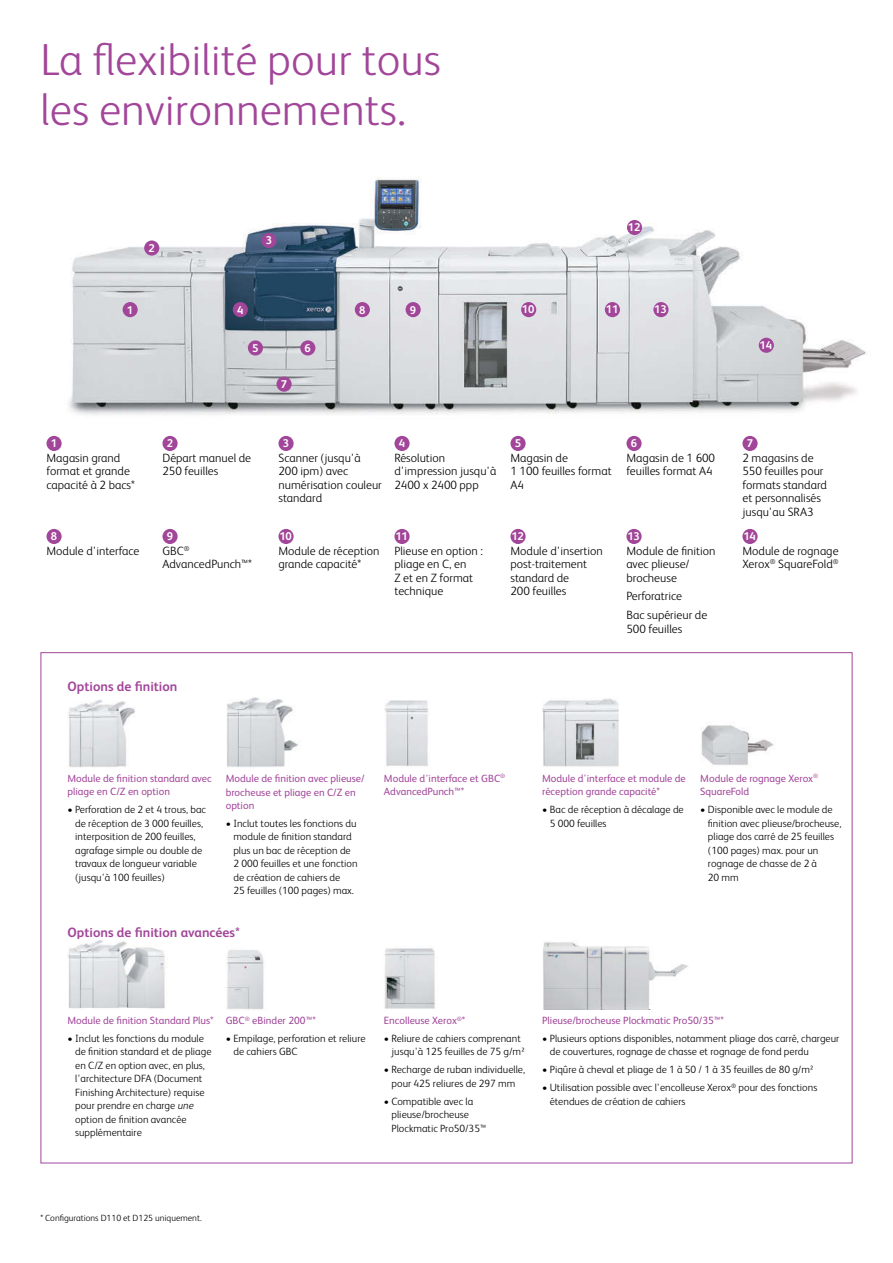
<style>
.page{position:relative;width:893px;height:1263px;background:#fff}
.page>*{position:absolute;margin:0;border:0;box-sizing:border-box;transform-origin:0 0}
.t1{font:300 45px/49.5px "Xerox Sans";color:#a2469a}
.t2{font:700 13.5px "Xerox Sans";color:#a2469a}
.t3{font:300 12px/13.5px "Xerox Sans";color:#000}
.t4{font:700 11.25px "Xerox Sans";color:#fff}
.t5{font:300 10.5px/13.5px "Xerox Sans";color:#000}
.t6{font:10.5px/13.5px "Xerox Sans";color:#a2469a}
.t7{font:300 9px "Xerox Sans";color:#000}
.s1{font-style:italic}
</style>
<div class="page">
<img style="left:46px;top:177px;width:820px;height:274px">
<div style="left:47px;top:436px;width:15px;height:15px;background:#a2469a;border-radius:50%"></div>
<div style="left:162px;top:436px;width:16px;height:15px;background:#a2469a;border-radius:50%"></div>
<div style="left:278px;top:436px;width:16px;height:15px;background:#a2469a;border-radius:50%"></div>
<div style="left:394px;top:436px;width:16px;height:15px;background:#a2469a;border-radius:50%"></div>
<div style="left:510px;top:436px;width:16px;height:15px;background:#a2469a;border-radius:50%"></div>
<div style="left:626px;top:436px;width:16px;height:15px;background:#a2469a;border-radius:50%"></div>
<div style="left:742px;top:436px;width:16px;height:15px;background:#a2469a;border-radius:50%"></div>
<div style="left:47px;top:529px;width:15px;height:15px;background:#a2469a;border-radius:50%"></div>
<div style="left:162px;top:529px;width:16px;height:15px;background:#a2469a;border-radius:50%"></div>
<div style="left:278px;top:529px;width:16px;height:15px;background:#a2469a;border-radius:50%"></div>
<div style="left:394px;top:529px;width:16px;height:15px;background:#a2469a;border-radius:50%"></div>
<div style="left:510px;top:529px;width:16px;height:15px;background:#a2469a;border-radius:50%"></div>
<div style="left:626px;top:529px;width:16px;height:15px;background:#a2469a;border-radius:50%"></div>
<div style="left:742px;top:529px;width:16px;height:15px;background:#a2469a;border-radius:50%"></div>
<div style="left:123px;top:302px;width:15px;height:15px;background:#a2469a;border-radius:50%"></div>
<div style="left:233px;top:302px;width:15px;height:15px;background:#a2469a;border-radius:50%"></div>
<div style="left:355px;top:302px;width:15px;height:15px;background:#a2469a;border-radius:50%"></div>
<div style="left:406px;top:302px;width:15px;height:15px;background:#a2469a;border-radius:50%"></div>
<div style="left:248px;top:340px;width:15px;height:15px;background:#a2469a;border-radius:50%"></div>
<div style="left:276px;top:377px;width:16px;height:15px;background:#a2469a;border-radius:50%"></div>
<div style="left:300px;top:340px;width:15px;height:15px;background:#a2469a;border-radius:50%"></div>
<div style="left:144px;top:240px;width:15px;height:16px;background:#a2469a;border-radius:50%"></div>
<div style="left:261px;top:233px;width:15px;height:15px;background:#a2469a;border-radius:50%"></div>
<div style="left:521px;top:302px;width:15px;height:15px;background:#a2469a;border-radius:50%"></div>
<div style="left:605px;top:302px;width:15px;height:15px;background:#a2469a;border-radius:50%"></div>
<div style="left:653px;top:302px;width:16px;height:15px;background:#a2469a;border-radius:50%"></div>
<div style="left:759px;top:338px;width:15px;height:15px;background:#a2469a;border-radius:50%"></div>
<div style="left:627px;top:220px;width:15px;height:15px;background:#a2469a;border-radius:50%"></div>
<img style="left:68px;top:700px;width:67px;height:67px">
<img style="left:226px;top:697px;width:72px;height:70px">
<img style="left:384px;top:700px;width:45px;height:67px">
<img style="left:542px;top:698px;width:77px;height:69px">
<img style="left:701px;top:725px;width:73px;height:40px">
<img style="left:68px;top:940px;width:99px;height:69px">
<img style="left:226px;top:950px;width:38px;height:60px">
<img style="left:384px;top:948px;width:51px;height:61px">
<img style="left:543px;top:942px;width:145px;height:67px">
<svg style="left:649px;top:1005px;width:7px;height:4px"></svg>
<h1 class="t1" style="left:40px;top:33px;width:402px">La flexibilité pour tous les environnements.</h1>
<p class="t4" style="left:628px;top:220px;width:14px">12</p>
<p class="t4" style="left:149px;top:240px;width:8px">2</p>
<p class="t4" style="left:266px;top:233px;width:8px">3</p>
<p class="t4" style="left:127px;top:302px;width:8px">1</p>
<p class="t4" style="left:237px;top:302px;width:8px">4</p>
<p class="t4" style="left:359px;top:302px;width:8px">8</p>
<p class="t4" style="left:410px;top:302px;width:8px">9</p>
<p class="t4" style="left:252px;top:340px;width:8px">5</p>
<p class="t4" style="left:281px;top:376px;width:8px">7</p>
<p class="t4" style="left:305px;top:340px;width:8px">6</p>
<p class="t4" style="left:522px;top:302px;width:14px">10</p>
<p class="t4" style="left:606px;top:302px;width:14px">11</p>
<p class="t4" style="left:654px;top:302px;width:14px">13</p>
<p class="t4" style="left:760px;top:337px;width:14px">14</p>
<p class="t4" style="left:51px;top:436px;width:8px">1</p>
<p class="t3" style="left:46px;top:450px;width:90px">Magasin grand format et grande capacité à 2 bacs*</p>
<p class="t4" style="left:167px;top:436px;width:8px">2</p>
<p class="t3" style="left:162px;top:450px;width:90px">Départ manuel de<br>250 feuilles</p>
<p class="t4" style="left:283px;top:436px;width:8px">3</p>
<p class="t3" style="left:278px;top:450px;width:105px">Scanner (jusqu'à<br>200 ipm) avec numérisation couleur standard</p>
<p class="t4" style="left:399px;top:436px;width:8px">4</p>
<p class="t3" style="left:394px;top:450px;width:103px">Résolution d'impression jusqu'à<br>2400 x 2400 ppp</p>
<p class="t4" style="left:515px;top:436px;width:8px">5</p>
<p class="t3" style="left:510px;top:450px;width:103px">Magasin de<br>1 100 feuilles format<br>A4</p>
<p class="t4" style="left:631px;top:436px;width:8px">6</p>
<p class="t3" style="left:626px;top:450px;width:90px">Magasin de 1 600 feuilles format A4</p>
<p class="t4" style="left:747px;top:436px;width:8px">7</p>
<p class="t3" style="left:742px;top:450px;width:86px">2 magasins de<br>550 feuilles pour formats standard et personnalisés jusqu'au SRA3</p>
<p class="t4" style="left:51px;top:529px;width:8px">8</p>
<p class="t3" style="left:46px;top:543px;width:95px">Module d'interface</p>
<p class="t4" style="left:167px;top:529px;width:8px">9</p>
<p class="t3" style="left:162px;top:543px;width:91px">GBC<sup>®<br></sup>AdvancedPunch™*</p>
<p class="t4" style="left:279px;top:529px;width:14px">10</p>
<p class="t3" style="left:278px;top:543px;width:103px">Module de réception grande capacité*</p>
<p class="t4" style="left:395px;top:529px;width:14px">11</p>
<p class="t3" style="left:394px;top:543px;width:90px">Plieuse en option : pliage en C, en<br>Z et en Z format technique</p>
<p class="t4" style="left:511px;top:529px;width:14px">12</p>
<p class="t3" style="left:510px;top:543px;width:94px">Module d'insertion post-traitement standard de<br>200 feuilles</p>
<p class="t4" style="left:627px;top:529px;width:14px">13</p>
<p class="t3" style="left:626px;top:543px;width:91px">Module de finition avec plieuse/ brocheuse</p>
<p class="t3" style="left:626px;top:586px;width:82px;line-height:18.9px">Perforatrice<br>Bac supérieur de</p>
<p class="t3" style="left:626px;top:621px;width:57px">500 feuilles</p>
<p class="t4" style="left:743px;top:529px;width:14px">14</p>
<p class="t3" style="left:742px;top:543px;width:98px">Module de rognage<br>Xerox<sup>®</sup> SquareFold<sup>®</sup></p>
<p class="t2" style="left:68px;top:677px;width:111px">Options de finition</p>
<p class="t6" style="left:68px;top:771px;width:146px">Module de finition standard avec pliage en C/Z en option</p>
<p class="t5" style="left:75px;top:802px;width:132px;text-indent:-8px">• Perforation de 2 et 4 trous, bac de réception de 3 000 feuilles, interposition de 200 feuilles, agrafage simple ou double de travaux de longueur variable (jusqu'à 100 feuilles)</p>
<p class="t6" style="left:226px;top:771px;width:140px">Module de finition avec plieuse/ brocheuse et pliage en C/Z en option</p>
<p class="t5" style="left:233px;top:816px;width:126px;text-indent:-8px">• Inclut toutes les fonctions du module de finition standard plus un bac de réception de<br>2 000 feuilles et une fonction de création de cahiers de<br>25 feuilles (100 pages) max.</p>
<p class="t2" style="left:68px;top:923px;width:174px">Options de finition avancées*</p>
<p class="t6" style="left:384px;top:771px;width:123px">Module d'interface et GBC<sup>®<br></sup>AdvancedPunch™*</p>
<p class="t6" style="left:542px;top:771px;width:145px">Module d'interface et module de réception grande capacité*</p>
<p class="t5" style="left:550px;top:802px;width:136px;text-indent:-8px">• Bac de réception à décalage de<br>5 000 feuilles</p>
<p class="t6" style="left:700px;top:771px;width:119px">Module de rognage Xerox<sup>®<br></sup>SquareFold</p>
<p class="t5" style="left:708px;top:802px;width:135px;text-indent:-8px">• Disponible avec le module de finition avec plieuse/brocheuse, pliage dos carré de 25 feuilles (100 pages) max. pour un rognage de chasse de 2 à<br>20 mm</p>
<p class="t6" style="left:68px;top:1013px;width:148px">Module de finition Standard Plus*</p>
<p class="t5" style="left:75px;top:1031px;width:138px;text-indent:-8px">• Inclut les fonctions du module de finition standard et de pliage en C/Z en option avec, en plus, l'architecture DFA (Document<br>Finishing Architecture) requise pour prendre en charge <span class="s1">une </span>option de finition avancée supplémentaire</p>
<p class="t6" style="left:226px;top:1013px;width:92px">GBC<sup>®</sup> eBinder 200™*</p>
<p class="t5" style="left:233px;top:1031px;width:134px;text-indent:-8px">• Empilage, perforation et reliure de cahiers GBC</p>
<p class="t6" style="left:384px;top:1013px;width:83px">Encolleuse Xerox<sup>®</sup>*</p>
<p class="t5" style="left:392px;top:1031px;width:135px;text-indent:-8px">• Reliure de cahiers comprenant jusqu'à 125 feuilles de 75 g/m²</p>
<p class="t5" style="left:384px;top:1062px;width:143px;text-align:center">• Recharge de ruban individuelle, pour 425 reliures de 297 mm</p>
<p class="t5" style="left:392px;top:1094px;width:96px;text-indent:-8px">• Compatible avec la plieuse/brocheuse<br>Plockmatic Pro50/35™</p>
<p class="t6" style="left:542px;top:1013px;width:183px">Plieuse/brocheuse Plockmatic Pro50/35™*</p>
<p class="t5" style="left:550px;top:1031px;width:291px;text-indent:-8px">• Plusieurs options disponibles, notamment pliage dos carré, chargeur de couvertures, rognage de chasse et rognage de fond perdu</p>
<p class="t5" style="left:542px;top:1062px;width:273px">• Piqûre à cheval et pliage de 1 à 50 / 1 à 35 feuilles de 80 g/m²</p>
<p class="t5" style="left:550px;top:1080px;width:269px;text-indent:-8px">• Utilisation possible avec l'encolleuse Xerox<sup>®</sup> pour des fonctions étendues de création de cahiers</p>
<p class="t7" style="left:40px;top:1212px;width:163px">* Configurations D110 et D125 uniquement.</p>
</div>
